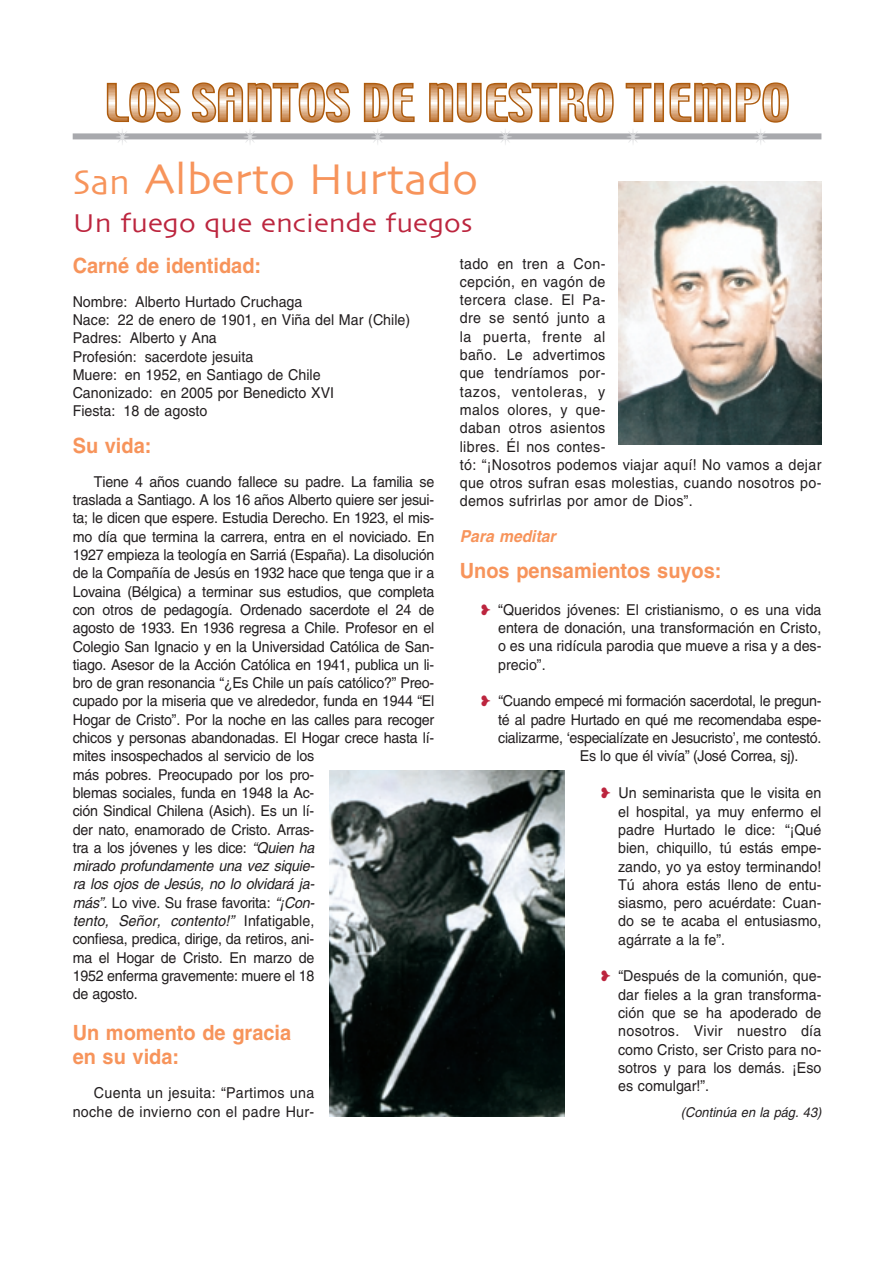
<style>
.page{position:relative;width:893px;height:1263px;background:#fff}
.page>*{position:absolute;margin:0;border:0;box-sizing:border-box;transform-origin:0 0}
.t1{font:45px "Skia";color:#f7945b}
.t2{font:27px "Skia";color:#bc253e;scale:1.08 1}
.t3{font:700 21px/24.5px "Helvetica";color:#f7945b;scale:.95 1}
.t4{font:italic 700 16.5px "Helvetica";color:#f7945b;scale:.95 1}
.t5{font:15px/18.3px "Helvetica";letter-spacing:-.015em;color:#231f20;text-align:justify;scale:.95 1}
.t6{font:15px/18.3px "Helvetica";letter-spacing:.02em;color:#231f20;text-align:right;scale:.95 1}
.t7{font:italic 13.5px "Helvetica";color:#231f20;scale:.95 1}
.s1{font-size:36px}
.s2{font-style:italic}
.s3{color:#bc253e}
</style>
<div class="page">
<img style="left:618px;top:181px;width:203px;height:264px">
<img style="left:329px;top:770px;width:235px;height:346px">
<div style="left:73px;top:133px;width:748px;height:6px;background:#a8a9ad"></div>
<svg style="left:106px;top:82px;width:75px;height:58px"></svg>
<svg style="left:191px;top:82px;width:160px;height:58px"></svg>
<svg style="left:363px;top:82px;width:52px;height:58px"></svg>
<svg style="left:428px;top:82px;width:186px;height:58px"></svg>
<svg style="left:625px;top:82px;width:164px;height:58px"></svg>
<h1 class="t1" style="left:73px;top:159px;width:406px"><span class="s1">San</span> Alberto Hurtado</h1>
<h2 class="t2" style="left:73px;top:211px;width:372px">Un fuego que enciende fuegos</h2>
<h3 class="t3" style="left:73px;top:255px;width:200px">Carné de identidad:</h3>
<p class="t5" style="left:73px;top:294px;width:357px;text-align:left">Nombre: Alberto Hurtado Cruchaga<br>Nace: 22 de enero de 1901, en Viña del Mar (Chile)<br>Padres: Alberto y Ana<br>Profesión: sacerdote jesuita<br>Muere: en 1952, en Santiago de Chile<br>Canonizado: en 2005 por Benedicto XVI<br>Fiesta: 18 de agosto</p>
<h3 class="t3" style="left:73px;top:435px;width:84px">Su vida:</h3>
<p class="t5" style="left:73px;top:474px;width:382px;text-align:left;text-indent:21px">Tiene 4 años cuando fallece su padre. La familia se traslada a Santiago. A los 16 años Alberto quiere ser jesui&shy;ta; le dicen que espere. Estudia Derecho. En 1923, el mis&shy;mo día que termina la carrera, entra en el noviciado. En 1927 empieza la teología en Sarriá (España). La disolución de la Compañía de Jesús en 1932 hace que tenga que ir a Lovaina (Bélgica) a terminar sus estudios, que completa con otros de pedagogía. Ordenado sacerdote el 24 de agosto de 1933. En 1936 regresa a Chile. Profesor en el Colegio San Ignacio y en la Universidad Católica de San&shy;tiago. Asesor de la Acción Católica en 1941, publica un li&shy;bro de gran resonancia “¿Es Chile un país católico?” Preo&shy;cupado por la miseria que ve alrededor, funda en 1944 “El Hogar de Cristo”. Por la noche en las calles para recoger chicos y personas abandonadas. El Hogar crece hasta lí&shy;mites insospechados al servicio de los<br>más pobres. Preocupado por los pro-<br>blemas sociales, funda en 1948 la Ac-<br>ción Sindical Chilena (Asich). Es un lí-<br>der nato, enamorado de Cristo. Arras-<br>tra a los jóvenes y les dice: <span class="s2">“Quien ha<br>mirado profundamente una vez siquie-<br>ra los ojos de Jesús, no lo olvidará ja-<br>más”.</span> Lo vive. Su frase favorita: <span class="s2">“¡Con-<br>tento, Señor, contento!”</span> Infatigable,<br>confiesa, predica, dirige, da retiros, ani-<br>ma el Hogar de Cristo. En marzo de<br>1952 enferma gravemente: muere el 18<br>de agosto.</p>
<h3 class="t3" style="left:73px;top:1022px;width:231px">Un momento de gracia en su vida:</h3>
<p class="t6" style="left:73px;top:1085px;width:256px">Cuenta un jesuita: “Partimos una noche de invierno con el padre Hur-</p>
<p class="t6" style="left:460px;top:256px;width:382px;text-align:left">tado en tren a Con-<br>cepción, en vagón de<br>tercera clase. El Pa-<br>dre se sentó junto a<br>la puerta, frente al<br>baño. Le advertimos<br>que tendríamos por-<br>tazos, ventoleras, y<br>malos olores, y que-<br>daban otros asientos<br>libres. Él nos contes-<br>tó: “¡Nosotros podemos viajar aquí! No vamos a dejar que otros sufran esas molestias, cuando nosotros po&shy;demos sufrirlas por amor de Dios”.</p>
<p class="t4" style="left:460px;top:530px;width:102px">Para meditar</p>
<h3 class="t3" style="left:460px;top:561px;width:277px">Unos pensamientos suyos:</h3>
<p class="t5" style="left:498px;top:602px;width:342px;text-indent:-17px"><span class="s3">❥</span> “Queridos jóvenes: El cristianismo, o es una vida entera de donación, una transformación en Cristo, o es una ridícula parodia que mueve a risa y a des&shy;precio”.</p>
<p class="t5" style="left:481px;top:693px;width:360px"><span class="s3">❥</span> “Cuando empecé mi formación sacerdotal, le pregun-</p>
<p class="t5" style="left:498px;top:712px;width:341px">té al padre Hurtado en qué me recomendaba espe-</p>
<p class="t5" style="left:498px;top:730px;width:341px">cializarme, ‘especialízate en Jesucristo’, me contestó.</p>
<p class="t5" style="left:580px;top:748px;width:232px">Es lo que él vivía” (José Correa, sj).</p>
<p class="t5" style="left:618px;top:785px;width:215px;text-indent:-17px"><span class="s3">❥</span> Un seminarista que le visita en el hospital, ya muy enfermo el padre Hurtado le dice: “¡Qué bien, chiquillo, tú estás empe&shy;zando, yo ya estoy terminando!<br>Tú ahora estás lleno de entu&shy;siasmo, pero acuérdate: Cuan&shy;do se te acaba el entusiasmo, agárrate a la fe”.</p>
<p class="t5" style="left:618px;top:968px;width:215px;text-indent:-17px"><span class="s3">❥</span> “Después de la comunión, que&shy;dar fieles a la gran transforma&shy;ción que se ha apoderado de nosotros. Vivir nuestro día como Cristo, ser Cristo para no&shy;sotros y para los demás. ¡Eso es comulgar!”.</p>
<p class="t7" style="left:681px;top:1107px;width:149px">(Continúa en la pág. 43)</p>
</div>
